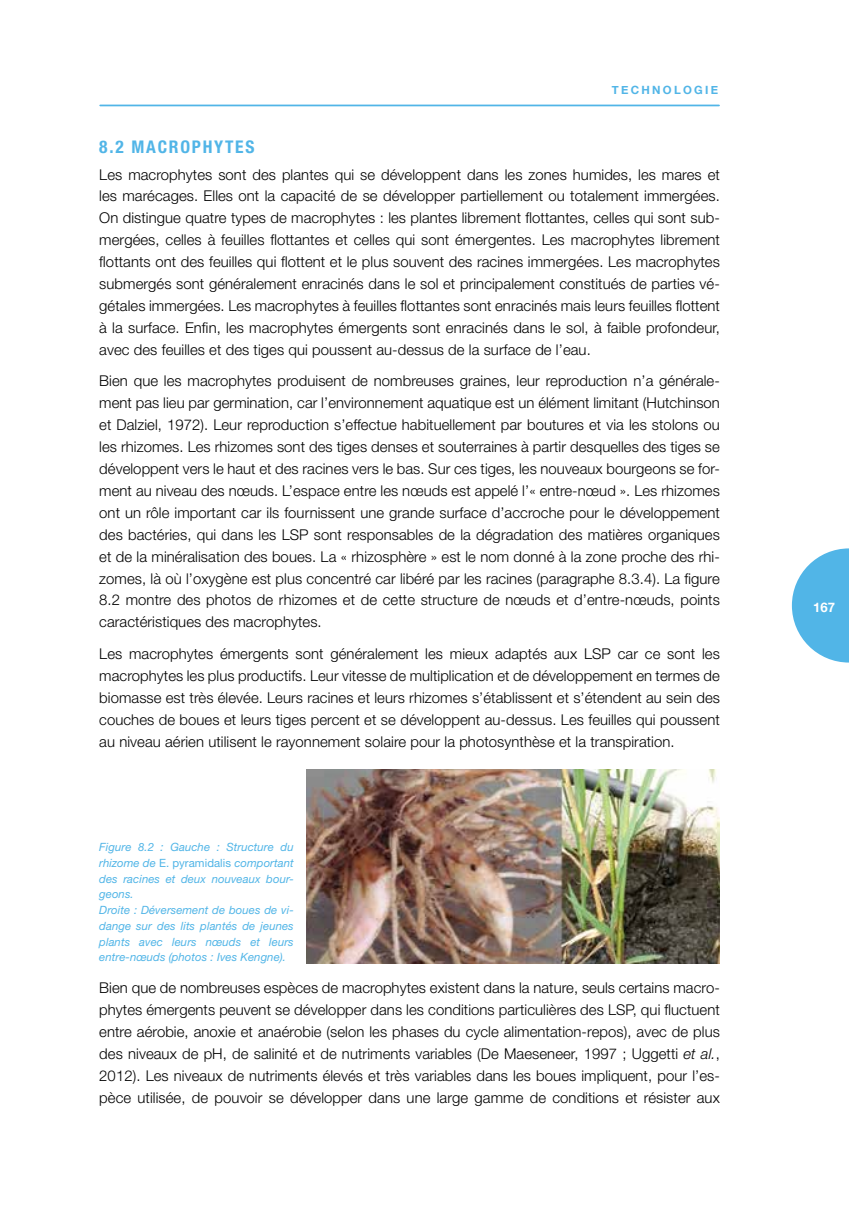
<style>
.page{position:relative;width:849px;height:1211px;background:#fff}
.page>*{position:absolute;margin:0;border:0;box-sizing:border-box;transform-origin:0 0}
.t1{font:700 condensed 17.5px "Helvetica Neue LT Std";letter-spacing:.1em;color:#51b5e7}
.t2{font:300 14.88px/21.9px "Helvetica Neue LT Std";letter-spacing:.005em;color:#000;text-align:justify}
.t3{font:700 13.12px "Helvetica Neue";color:#fff}
.t4{font:italic 11.38px/15.8px "Helvetica Neue LT Std";letter-spacing:.005em;color:#51b5e7}
.t5{font:700 11.38px "Helvetica Neue";letter-spacing:.2em;color:#51b5e7}
.s1{font-style:normal}
.s2{font-style:italic}
</style>
<div class="page">
<svg style="left:791px;top:548px;width:57px;height:114px"></svg>
<hr style="left:100px;top:105px;width:618px;height:1px;background:#51b5e7">
<img style="left:306px;top:769px;width:413px;height:194px">
<p class="t5" style="left:611px;top:81px;width:108px">TECHNOLOGIE</p>
<p class="t1" style="left:99px;top:136px;width:157px">8.2 MACROPHYTES</p>
<p class="t2" style="left:99px;top:163px;width:622px">Les macrophytes sont des plantes qui se développent dans les zones humides, les mares et les marécages. Elles ont la capacité de se développer partiellement ou totalement immergées.<br>On distingue quatre types de macrophytes : les plantes librement flottantes, celles qui sont sub&shy;mergées, celles à feuilles flottantes et celles qui sont émergentes. Les macrophytes librement flottants ont des feuilles qui flottent et le plus souvent des racines immergées. Les macrophytes submergés sont généralement enracinés dans le sol et principalement constitués de parties vé&shy;gétales immergées. Les macrophytes à feuilles flottantes sont enracinés mais leurs feuilles flottent à la surface. Enfin, les macrophytes émergents sont enracinés dans le sol, à faible profondeur, avec des feuilles et des tiges qui poussent au-dessus de la surface de l’eau.</p>
<p class="t2" style="left:99px;top:370px;width:622px">Bien que les macrophytes produisent de nombreuses graines, leur reproduction n’a générale&shy;ment pas lieu par germination, car l’environnement aquatique est un élément limitant (Hutchinson et Dalziel, 1972). Leur reproduction s’effectue habituellement par boutures et via les stolons ou les rhizomes. Les rhizomes sont des tiges denses et souterraines à partir desquelles des tiges se développent vers le haut et des racines vers le bas. Sur ces tiges, les nouveaux bourgeons se for&shy;ment au niveau des nœuds. L’espace entre les nœuds est appelé l’« entre-nœud ». Les rhizomes ont un rôle important car ils fournissent une grande surface d’accroche pour le développement des bactéries, qui dans les LSP sont responsables de la dégradation des matières organiques et de la minéralisation des boues. La « rhizosphère » est le nom donné à la zone proche des rhi&shy;zomes, là où l’oxygène est plus concentré car libéré par les racines (paragraphe 8.3.4). La figure 8.2 montre des photos de rhizomes et de cette structure de nœuds et d’entre-nœuds, points caractéristiques des macrophytes.</p>
<p class="t2" style="left:99px;top:642px;width:622px">Les macrophytes émergents sont généralement les mieux adaptés aux LSP car ce sont les macrophytes les plus productifs. Leur vitesse de multiplication et de développement en termes de biomasse est très élevée. Leurs racines et leurs rhizomes s’établissent et s’étendent au sein des couches de boues et leurs tiges percent et se développent au-dessus. Les feuilles qui poussent au niveau aérien utilisent le rayonnement solaire pour la photosynthèse et la transpiration.</p>
<p class="t4" style="left:99px;top:838px;width:196px">Figure 8.2 : Gauche : Structure du rhizome de <span class="s1">E. pyramidalis</span> comportant des racines et deux nouveaux bour&shy;geons.<br>Droite : Déversement de boues de vi&shy;dange sur des lits plantés de jeunes plants avec leurs nœuds et leurs entre-nœuds (photos : Ives Kengne).</p>
<p class="t2" style="left:99px;top:976px;width:622px">Bien que de nombreuses espèces de macrophytes existent dans la nature, seuls certains macro&shy;phytes émergents peuvent se développer dans les conditions particulières des LSP, qui fluctuent entre aérobie, anoxie et anaérobie (selon les phases du cycle alimentation-repos), avec de plus des niveaux de pH, de salinité et de nutriments variables (De Maeseneer, 1997 ; Uggetti <span class="s2">et al.</span>, 2012). Les niveaux de nutriments élevés et très variables dans les boues impliquent, pour l’es&shy;pèce utilisée, de pouvoir se développer dans une large gamme de conditions et résister aux</p>
<p class="t3" style="left:813px;top:597px;width:23px">167</p>
</div>
